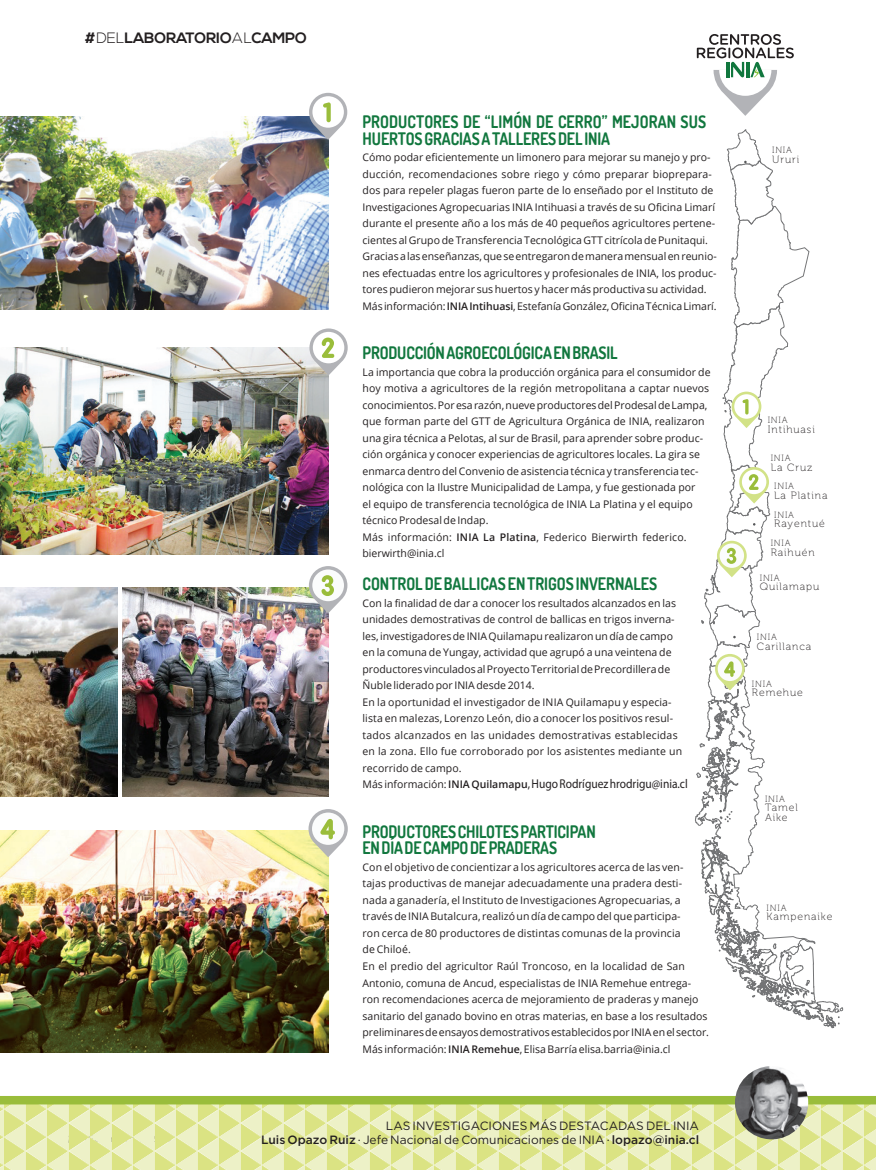
<style>
.page{position:relative;width:876px;height:1170px;background:#fff}
.page>*{position:absolute;margin:0;border:0;box-sizing:border-box;transform-origin:0 0}
.t1{font:700 17.25px/16.5px "Dosis";letter-spacing:-.005em;color:#11773e;scale:.9 1}
.t2{font:700 15px "Nexa";letter-spacing:-.01em;color:#231f20}
.t3{font:12.75px "Myriad Pro";color:#231f20;scale:.9 1}
.t4{font:12px/13.5px "Gotham";color:#231f20;text-align:right}
.t5{font:10.5px/16.5px "Open Sans";color:#231f20}
.t6{font:10.5px/9.8px "Museo 100";letter-spacing:.09em;color:#231f20}
.t7{font:9px "Museo 100";letter-spacing:.09em;color:#231f20}
.s1{font-weight:300}
.s2{font-weight:600}
.s3{font-family:"Open Sans";font-size:10.5px}
.s4{font-family:"Open Sans";font-weight:600;font-size:10.5px}
.s5{font-weight:500}
</style>
<div class="page">
<img style="left:0;top:116px;width:328px;height:193px">
<img style="left:0;top:587px;width:328px;height:209px">
<img style="left:0;top:830px;width:328px;height:222px">
<img style="left:0;top:347px;width:328px;height:207px">
<svg style="left:0;top:1096px;width:876px;height:73px;background:#dce59c"></svg>
<img style="left:735px;top:1065px;width:73px;height:74px;border-radius:37px">
<svg style="left:697px;top:34px;width:97px;height:82px"></svg>
<svg style="left:309px;top:328px;width:39px;height:47px"></svg>
<svg style="left:309px;top:566px;width:38px;height:47px"></svg>
<svg style="left:695px;top:129px;width:148px;height:899px"></svg>
<svg style="left:308px;top:809px;width:40px;height:48px"></svg>
<svg style="left:309px;top:93px;width:38px;height:47px"></svg>
<hr style="left:119px;top:580px;width:3px;height:219px;background:#fff">
<h2 class="t2" style="left:85px;top:29px;width:223px">#<span class="s1">DEL</span>LABORATORIO<span class="s1">AL</span>CAMPO</h2>
<h1 class="t1" style="left:363px;top:113px;width:383px">PRODUCTORES DE “LIMÓN DE CERRO” MEJORAN SUS<br>HUERTOS GRACIAS A TALLERES DEL INIA</h1>
<p class="t5" style="left:363px;top:149px;width:356px">Cómo podar eficientemente un limonero para mejorar su manejo y pro&shy;ducción, recomendaciones sobre riego y cómo preparar bioprepara&shy;dos para repeler plagas fueron parte de lo enseñado por el Instituto de Investigaciones Agropecuarias INIA Intihuasi a través de su Oficina Limarí durante el presente año a los más de 40 pequeños agricultores pertene&shy;cientes al Grupo de Transferencia Tecnológica GTT citrícola de Punitaqui.<br>Gracias a las enseñanzas, que se entregaron de manera mensual en reunio&shy;nes efectuadas entre los agricultores y profesionales de INIA, los produc&shy;tores pudieron mejorar sus huertos y hacer más productiva su actividad.<br>Más información: <span class="s2">INIA Intihuasi</span>, Estefanía González, Oficina Técnica Limarí.</p>
<h1 class="t1" style="left:363px;top:344px;width:285px">PRODUCCIÓN AGROECOLÓGICA EN BRASIL</h1>
<p class="t5" style="left:363px;top:363px;width:350px">La importancia que cobra la producción orgánica para el consumidor de hoy motiva a agricultores de la región metropolitana a captar nuevos conocimientos. Por esa razón, nueve productores del Prodesal de Lampa, que forman parte del GTT de Agricultura Orgánica de INIA, realizaron una gira técnica a Pelotas, al sur de Brasil, para aprender sobre produc&shy;ción orgánica y conocer experiencias de agricultores locales. La gira se enmarca dentro del Convenio de asistencia técnica y transferencia tec&shy;nológica con la Ilustre Municipalidad de Lampa, y fue gestionada por<br>el equipo de transferencia tecnológica de INIA La Platina y el equipo técnico Prodesal de Indap.<br>Más información: <span class="s2">INIA La Platina</span>, Federico Bierwirth federico. bierwirth@inia.cl</p>
<h1 class="t1" style="left:363px;top:575px;width:329px">CONTROL DE BALLICAS EN TRIGOS INVERNALES</h1>
<p class="t5" style="left:363px;top:594px;width:321px">Con la finalidad de dar a conocer los resultados alcanzados en las unidades demostrativas de control de ballicas en trigos inverna&shy;les, investigadores de INIA Quilamapu realizaron un día de campo en la comuna de Yungay, actividad que agrupó a una veintena de productores vinculados al Proyecto Territorial de Precordillera de Ñuble liderado por INIA desde 2014.<br>En la oportunidad el investigador de INIA Quilamapu y especia&shy;lista en malezas, Lorenzo León, dio a conocer los positivos resul&shy;tados alcanzados en las unidades demostrativas establecidas en la zona. Ello fue corroborado por los asistentes mediante un recorrido de campo.</p>
<p class="t3" style="left:363px;top:776px;width:363px"><span class="s3">Más información:</span> <span class="s4">INIA Quilamapu</span>, Hugo Rodríguez hrodrigu@inia.cl</p>
<h1 class="t1" style="left:363px;top:823px;width:261px">PRODUCTORES CHILOTES PARTICIPAN<br>EN DÍA DE CAMPO DE PRADERAS</h1>
<p class="t5" style="left:363px;top:858px;width:348px">Con el objetivo de concientizar a los agricultores acerca de las ven&shy;tajas productivas de manejar adecuadamente una pradera desti&shy;nada a ganadería, el Instituto de Investigaciones Agropecuarias, a través de INIA Butalcura, realizó un día de campo del que participa-<br>ron cerca de 80 productores de distintas comunas de la provincia<br>de Chiloé.<br>En el predio del agricultor Raúl Troncoso, en la localidad de San Antonio, comuna de Ancud, especialistas de INIA Remehue entrega&shy;ron recomendaciones acerca de mejoramiento de praderas y manejo sanitario del ganado bovino en otras materias, en base a los resultados preliminares de ensayos demostrativos establecidos por INIA en el sector.<br>Más información: <span class="s2">INIA Remehue</span>, Elisa Barría elisa.barria@inia.cl</p>
<p class="t4" style="left:261px;top:1118px;width:439px">LAS INVESTIGACIONES MÁS DESTACADAS DEL INIA<br><span class="s5">Luis Opazo Ruiz</span> · Jefe Nacional de Comunicaciones de INIA · <span class="s5">lopazo@inia.cl</span></p>
<p class="t7" style="left:772px;top:145px;width:21px">INIA</p>
<p class="t6" style="left:772px;top:154px;width:29px">Ururi</p>
<p class="t7" style="left:768px;top:415px;width:21px">INIA</p>
<p class="t6" style="left:768px;top:425px;width:49px">Intihuasi</p>
<p class="t7" style="left:771px;top:453px;width:21px">INIA</p>
<p class="t6" style="left:771px;top:463px;width:43px">La Cruz</p>
<p class="t7" style="left:774px;top:481px;width:21px">INIA</p>
<p class="t6" style="left:774px;top:490px;width:55px">La Platina</p>
<p class="t7" style="left:774px;top:509px;width:21px">INIA</p>
<p class="t6" style="left:774px;top:519px;width:52px">Rayentué</p>
<p class="t7" style="left:771px;top:538px;width:21px">INIA</p>
<p class="t6" style="left:771px;top:547px;width:46px">Raihuén</p>
<p class="t7" style="left:760px;top:572px;width:21px">INIA</p>
<p class="t6" style="left:760px;top:582px;width:61px">Quilamapu</p>
<p class="t7" style="left:757px;top:632px;width:21px">INIA</p>
<p class="t6" style="left:757px;top:641px;width:56px">Carillanca</p>
<p class="t7" style="left:752px;top:678px;width:21px">INIA</p>
<p class="t6" style="left:752px;top:688px;width:53px">Remehue</p>
<p class="t7" style="left:765px;top:793px;width:21px">INIA</p>
<p class="t6" style="left:765px;top:803px;width:34px">Tamel<br>Aike</p>
<p class="t7" style="left:766px;top:902px;width:21px">INIA</p>
<p class="t6" style="left:766px;top:912px;width:67px">Kampenaike</p>
</div>
